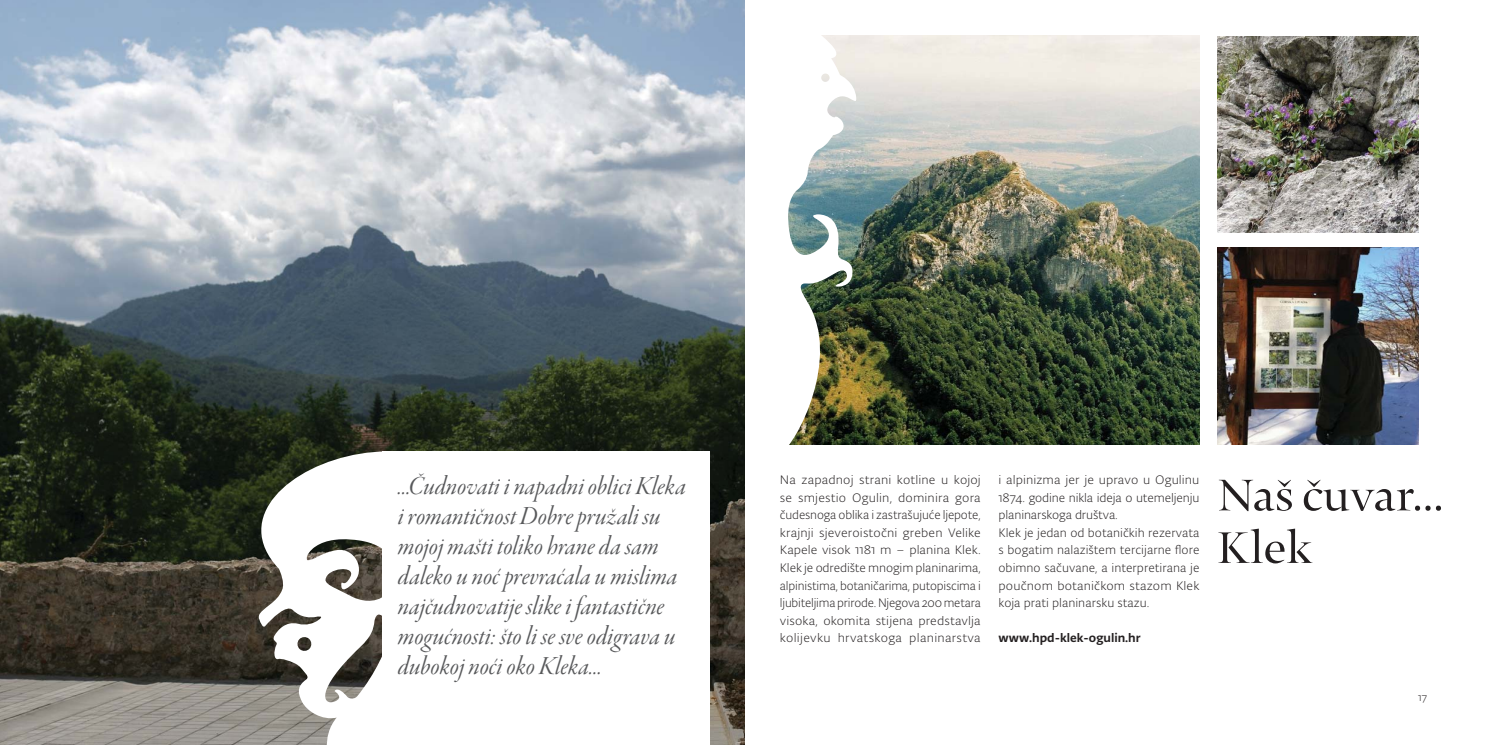
<style>
.page{position:relative;width:1489px;height:745px;background:#fff}
.page>*{position:absolute;margin:0;border:0;box-sizing:border-box;transform-origin:0 0}
.t1{font:50px/52.5px "Ty Display Pro Normal";color:#231f20}
.t2{font:27.5px/30px "Garamond Premr Pro It Disp";color:#58595b}
.t3{font:300 13.12px/17.5px "Typonine Sans Pro";color:#231f20}
.t4{font:500 13.12px "Typonine Sans Pro";color:#231f20}
.t5{font:300 11.25px "Typonine Sans Pro";color:#231f20}
</style>
<div class="page">
<img style="left:857px;top:36px;width:342px;height:408px">
<img style="left:1217px;top:36px;width:200px;height:196px">
<svg style="left:744px;top:17px;width:113px;height:651px"></svg>
<img style="left:1217px;top:247px;width:200px;height:197px">
<img style="left:0;top:0;width:744px;height:744px">
<svg style="left:182px;top:360px;width:334px;height:384px"></svg>
<div style="left:382px;top:451px;width:327px;height:293px;background:#fff"></div>
<h2 class="t2" style="left:398px;top:474px;width:289px">...Čudnovati i napadni oblici Kleka i romantičnost Dobre pružali su mojoj mašti toliko hrane da sam daleko u noć prevraćala u mislima najčudnovatije slike i fantastične mogućnosti: što li se sve odigrava u dubokoj noći oko Kleka...</h2>
<h1 class="t1" style="left:1217px;top:471px;width:228px">Naš čuvar...<br>Klek</h1>
<p class="t3" style="left:780px;top:472px;width:202px;text-align:justify">Na zapadnoj strani kotline u kojoj se smjestio Ogulin, dominira gora čudesnoga oblika i zastrašujuće ljepote, krajnji sjeveroistočni greben Velike Kapele visok 1181 m – planina Klek.<br>Klek je odredište mnogim planinarima, alpinistima, botaničarima, putopiscima i ljubiteljima prirode. Njegova 200 metara visoka, okomita stijena predstavlja kolijevku hrvatskoga planinarstva</p>
<p class="t3" style="left:998px;top:472px;width:202px">i alpinizma jer je upravo u Ogulinu 1874. godine nikla ideja o utemeljenju planinarskoga društva.<br>Klek je jedan od botaničkih rezervata s bogatim nalazištem tercijarne flore obimno sačuvane, a interpretirana je poučnom botaničkom stazom Klek koja prati planinarsku stazu.</p>
<p class="t4" style="left:998px;top:632px;width:144px">www.hpd-klek-ogulin.hr</p>
<p class="t5" style="left:1417px;top:692px;width:10px">17</p>
</div>
